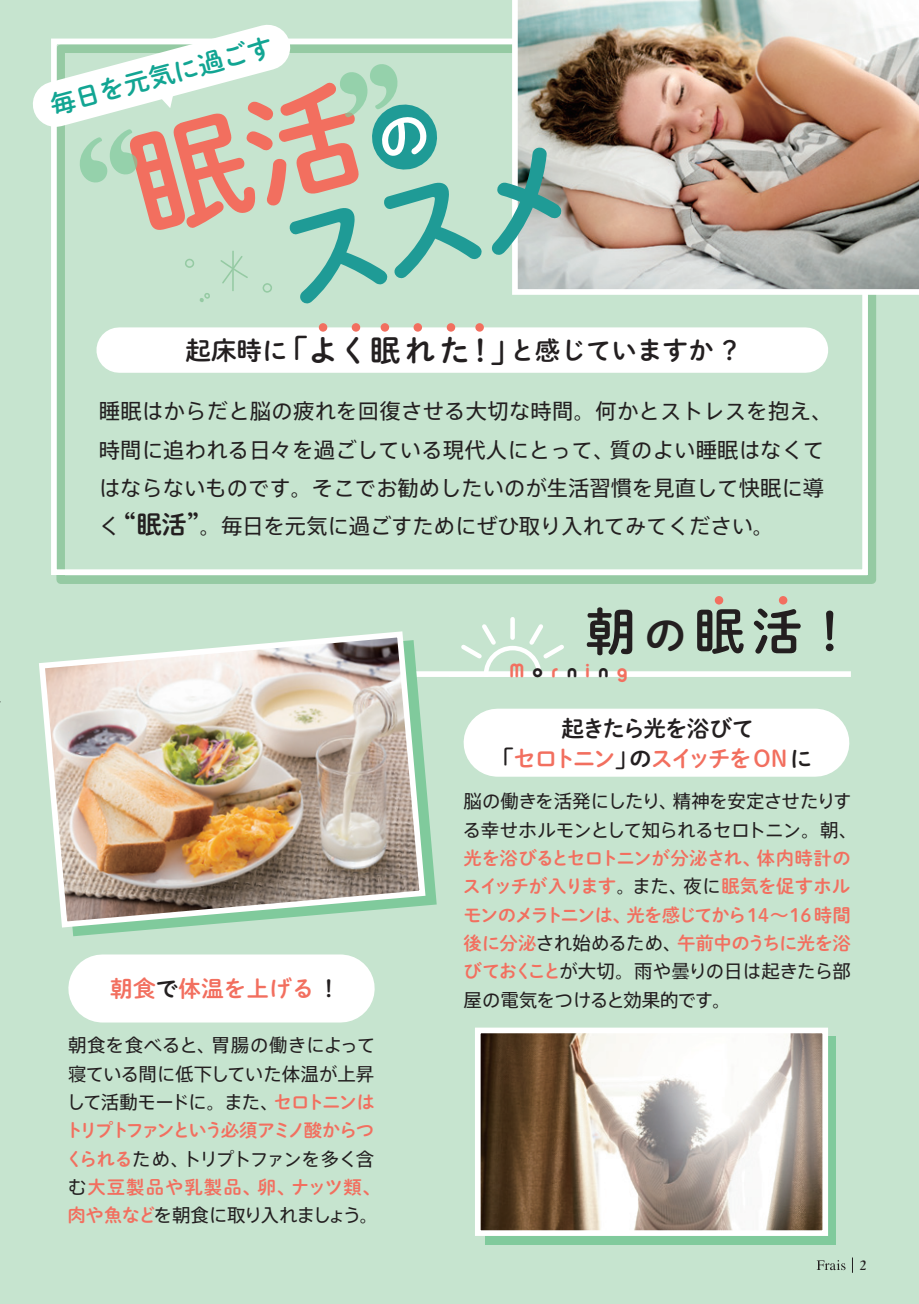
<style>
.page{position:relative;width:919px;height:1304px;background:#fff}
.page>*{position:absolute;margin:0;border:0;box-sizing:border-box;transform-origin:0 0}
.t1{font:51px "Shuei M Go Std B";color:#231f20}
.t2{font:30.6px "Shuei M Go Std B";letter-spacing:.07em;color:#231f20}
.t3{font:28.4px "AB omusubi";color:#f26f5f}
.t4{font:25.6px "Shuei M Go Std B";color:#231f20}
.t5{font:25.6px "Shuei M Go Std B";color:#12a593}
.t6{font:22.6px/29.8px "Shuei M Go Std B";letter-spacing:-.055em;color:#231f20}
.t7{font:22.6px "Shuei M Go Std B";color:#f26f5f}
.t8{font:21.2px/38.2px "Axis Std";letter-spacing:.01em;color:#231f20}
.t9{font:18.4px/28.4px "Axis Std";letter-spacing:-.025em;color:#231f20}
.t10{font:18.4px/28.4px "Shuei M Go Std B";letter-spacing:-.05em;color:#f26f5f}
.t11{font:18.4px/28.4px "Shuei M Go Std B";letter-spacing:-.03em;color:#f26f5f}
.t12{font:18.4px/28.4px "Axis Std";color:#231f20}
.t13{font:18.4px "Shuei M Go Std B";letter-spacing:-.13em;color:#f26f5f}
.t14{font:18.4px "Axis Std";letter-spacing:-.05em;color:#231f20}
.t15{font:18.4px "Axis Std";letter-spacing:-.055em;color:#231f20}
.t16{font:18.4px "Axis Std";letter-spacing:-.07em;color:#231f20}
.t17{font:18.4px "Shuei M Go Std B";letter-spacing:-.11em;color:#f26f5f}
.t18{font:18.4px "Shuei M Go Std B";letter-spacing:.055em;color:#f26f5f}
.t19{font:18.4px "Axis Std";letter-spacing:-.005em;color:#231f20}
.t20{font:700 15px "Granjon LT";color:#231f20}
.s1{font-family:"Axis Std";font-size:21.2px}
.s2{color:#231f20}
.s3{font-family:"Axis Std";color:#231f20}
.s4{font-family:"Shuei M Go Std B";color:#f26f5f}
.s5{font-size:42.6px}
.s6{color:#f26f5f}
</style>
<div class="page">
<div style="left:0;top:0;width:918px;height:1304px;background:#c6e4cf"></div>
<div style="left:56px;top:45px;width:820px;height:539px;border:9px solid #c0e2ca"></div>
<div style="left:51px;top:39px;width:816px;height:536px;border:6px solid #fff"></div>
<div style="left:497px;top:709px;width:318px;height:68px;background:#fff"></div>
<div style="left:102px;top:954px;width:238px;height:68px;background:#fff"></div>
<div style="left:68px;top:671px;width:782px;height:6px;background:#fff"></div>
<svg style="left:445px;top:617px;width:134px;height:55px"></svg>
<div style="left:485px;top:1036px;width:350px;height:208px;background:#80ca9c"></div>
<img style="left:482px;top:1035px;width:339px;height:194px">
<div style="left:475px;top:1028px;width:353px;height:208px;border:6px solid #fff"></div>
<div style="left:119px;top:327px;width:686px;height:46px;background:#fff"></div>
<svg style="left:72px;top:671px;width:364px;height:265px"></svg>
<img style="left:39px;top:631px;width:389px;height:300px">
<img style="left:512px;top:0;width:406px;height:295px">
<div style="left:714px;top:596px;width:9px;height:9px;background:#f26f5f;border-radius:50%"></div>
<div style="left:778px;top:596px;width:9px;height:9px;background:#f26f5f;border-radius:50%"></div>
<svg style="left:51px;top:9px;width:551px;height:334px"></svg>
<svg style="left:33px;top:9px;width:290px;height:151px"></svg>
<svg style="left:816px;top:1260px;width:29px;height:10px"></svg>
<svg style="left:852px;top:1257px;width:1px;height:16px"></svg>
<svg style="left:80px;top:64px;width:489px;height:241px"></svg>
<p class="t5" style="left:46px;top:87px;width:231px;rotate:-15deg">毎日を元気に過ごす</p>
<p class="t4" style="left:185px;top:332px;width:104px">起床時に</p>
<h2 class="t2" style="left:278px;top:328px;width:245px">「よく眠れた!」</h2>
<p class="t4" style="left:509px;top:332px;width:234px">と感じていますか ?</p>
<p class="t8" style="left:609px;top:391px;width:224px;text-indent:-511px">睡眠はからだと脳の疲れを回復させる大切な時間。何かとストレスを抱え、質のよい睡眠はなくて</p>
<p class="t8" style="left:99px;top:429px;width:517px">時間に追われる日々を過ごしている現代人にとって、</p>
<p class="t8" style="left:99px;top:467px;width:726px">はならないものです。そこでお勧めしたいのが生活習慣を見直して快眠に導</p>
<p class="t8" style="left:221px;top:506px;width:554px">毎日を元気に過ごすためにぜひ取り入れてみてください。</p>
<p class="t4" style="left:99px;top:505px;width:124px">“<span class="s1">く</span> 眠活”<span class="s1">。</span></p>
<p class="t7" style="left:110px;top:972px;width:231px">朝食<span class="s2">で</span>体温を上げる<span class="s2">!</span></p>
<p class="t12" style="left:68px;top:1030px;width:308px">朝食を食べると、<br>寝ている間に低下していた体温が上昇</p>
<p class="t10" style="left:274px;top:1087px;width:102px">セロトニンは</p>
<p class="t19" style="left:212px;top:1032px;width:165px">胃腸の働きによって</p>
<p class="t15" style="left:67px;top:1088px;width:213px">して活動モードに。また、</p>
<p class="t13" style="left:65px;top:1117px;width:311px">トリプトファンという必須アミノ酸からつ</p>
<p class="t16" style="left:183px;top:1145px;width:193px">トリプトファンを多く含</p>
<p class="t10" style="left:65px;top:1144px;width:125px">くられる<span class="s3">ため、</span></p>
<p class="t18" style="left:68px;top:1173px;width:195px"><span class="s3">む</span>大豆製品や乳製品、</p>
<p class="t14" style="left:68px;top:1202px;width:312px"><span class="s4">肉や魚など</span>を朝食に取り入れましょう。</p>
<p class="t10" style="left:257px;top:1172px;width:39px">卵、</p>
<p class="t10" style="left:291px;top:1172px;width:92px">ナッツ類、</p>
<h1 class="t1" style="left:585px;top:594px;width:271px">朝<span class="s5">の</span>眠活!</h1>
<h3 class="t3" style="left:509px;top:654px;width:119px">M <span class="s2">o n</span>r <span class="s2">n</span>i g</h3>
<p class="t6" style="left:629px;top:713px;width:185px;text-indent:-68px">起きたら光を浴びて<br>の<span class="s6">スイッチをON</span> に</p>
<p class="t7" style="left:491px;top:742px;width:148px"><span class="s2">「</span>セロトニン<span class="s2">」</span></p>
<p class="t9" style="left:462px;top:786px;width:396px">脳の働きを活発にしたり、<br>る幸せホルモンとして知られるセロトニン。朝、</p>
<p class="t10" style="left:756px;top:843px;width:95px">体内時計の</p>
<p class="t9" style="left:673px;top:786px;width:180px">精神を安定させたりす</p>
<p class="t11" style="left:683px;top:843px;width:168px;text-indent:-220px">光を浴びるとセロトニンが分泌され、<br><span class="s3">夜に</span>眠気を促すホル</p>
<p class="t10" style="left:626px;top:871px;width:226px;text-indent:-164px">スイッチが入ります<span class="s3">。また、<br></span>光を感じてから14～16時間</p>
<p class="t17" style="left:463px;top:901px;width:169px">モンのメラトニンは、</p>
<p class="t10" style="left:677px;top:928px;width:175px">午前中のうちに光を浴</p>
<p class="t9" style="left:463px;top:928px;width:388px"><span class="s4">後に分泌</span>され始めるため、<br><span class="s4">びておくこと</span>が大切。雨や曇りの日は起きたら部屋の電気をつけると効果的です。</p>
<p class="t20" style="left:859px;top:1257px;width:8px">2</p>
</div>
